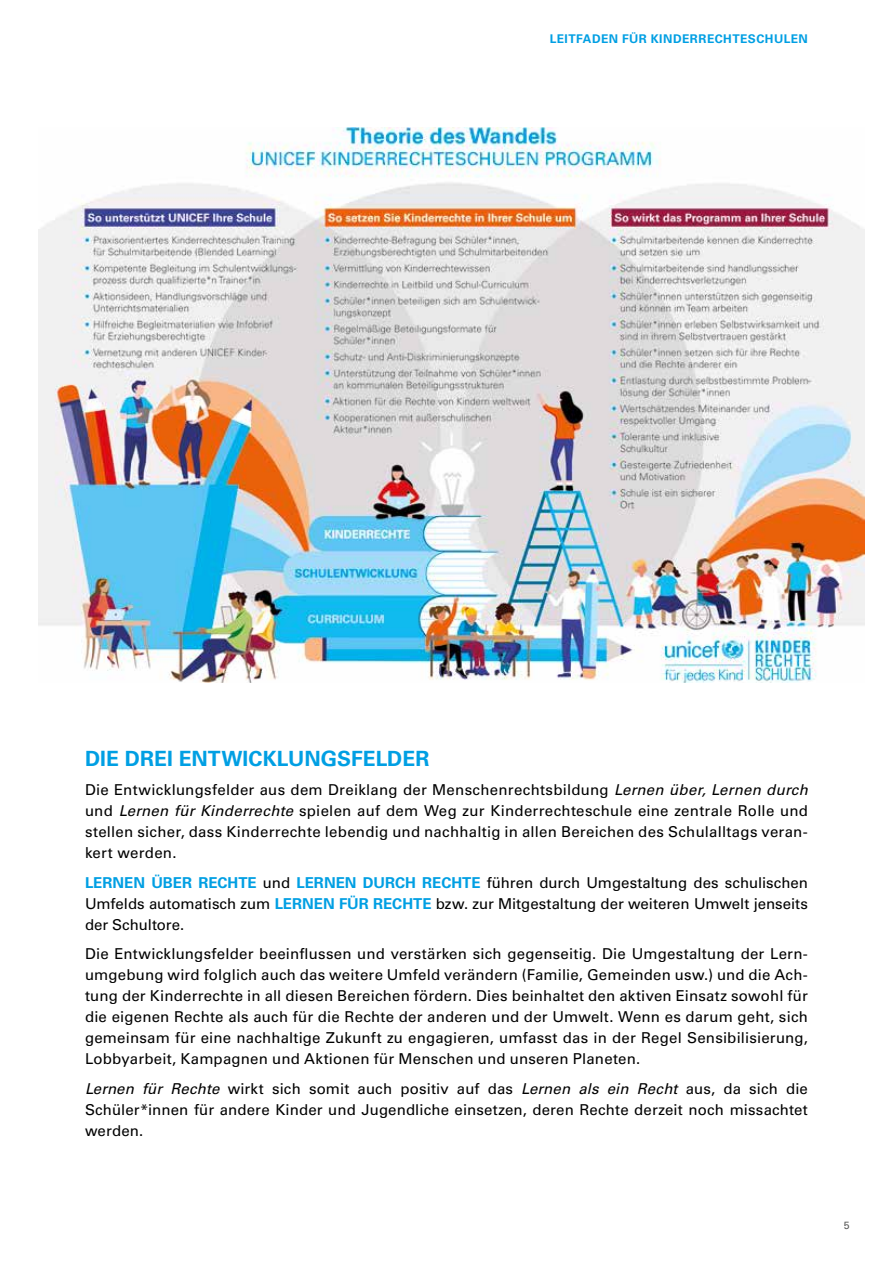
<style>
.page{position:relative;width:893px;height:1263px;background:#fff}
.page>*{position:absolute;margin:0;border:0;box-sizing:border-box;transform-origin:0 0}
.t1{font:700 21px "Univers LT Std";color:#009fe3}
.t2{font:15px/21px "Univers LT Std";letter-spacing:.01em;color:#000;text-align:justify}
.t3{font:700 12px "Univers LT Std";letter-spacing:.04em;color:#009fe3}
.t4{font:10.5px "Univers LT Std";color:#575756}
.s1{font-style:italic}
.s2{font-weight:700;color:#009fe3}
</style>
<div class="page">
<img style="left:38px;top:128px;width:826px;height:554px">
<p class="t3" style="left:550px;top:31px;width:260px">LEITFADEN FÜR KINDERRECHTESCHULEN</p>
<h1 class="t1" style="left:85px;top:746px;width:346px">DIE DREI ENTWICKLUNGSFELDER</h1>
<p class="t2" style="left:85px;top:779px;width:724px">Die Entwicklungsfelder aus dem Dreiklang der Menschenrechtsbildung <span class="s1">Lernen über, Lernen durch </span>und <span class="s1">Lernen für Kinderrechte</span> spielen auf dem Weg zur Kinderrechteschule eine zentrale Rolle und stellen sicher, dass Kinderrechte lebendig und nachhaltig in allen Bereichen des Schulalltags veran&shy;kert werden.</p>
<p class="t2" style="left:85px;top:872px;width:724px"><span class="s2">LERNEN ÜBER RECHTE</span> und <span class="s2">LERNEN DURCH RECHTE</span> führen durch Umgestaltung des schulischen Umfelds automatisch zum <span class="s2">LERNEN FÜR RECHTE</span> bzw. zur Mitgestaltung der weiteren Umwelt jenseits der Schultore.</p>
<p class="t2" style="left:85px;top:943px;width:724px">Die Entwicklungsfelder beeinflussen und verstärken sich gegenseitig. Die Umgestaltung der Lern&shy;umgebung wird folglich auch das weitere Umfeld verändern (Familie, Gemeinden usw.) und die Ach&shy;tung der Kinderrechte in all diesen Bereichen fördern. Dies beinhaltet den aktiven Einsatz sowohl für die eigenen Rechte als auch für die Rechte der anderen und der Umwelt. Wenn es darum geht, sich gemeinsam für eine nachhaltige Zukunft zu engagieren, umfasst das in der Regel Sensibilisierung, Lobbyarbeit, Kampagnen und Aktionen für Menschen und unseren Planeten.</p>
<p class="t2" style="left:85px;top:1078px;width:724px"><span class="s1">Lernen für Rechte</span> wirkt sich somit auch positiv auf das <span class="s1">Lernen als ein Recht</span> aus, da sich die Schüler*innen für andere Kinder und Jugendliche einsetzen, deren Rechte derzeit noch missachtet werden.</p>
<p class="t4" style="left:844px;top:1219px;width:7px">5</p>
</div>
